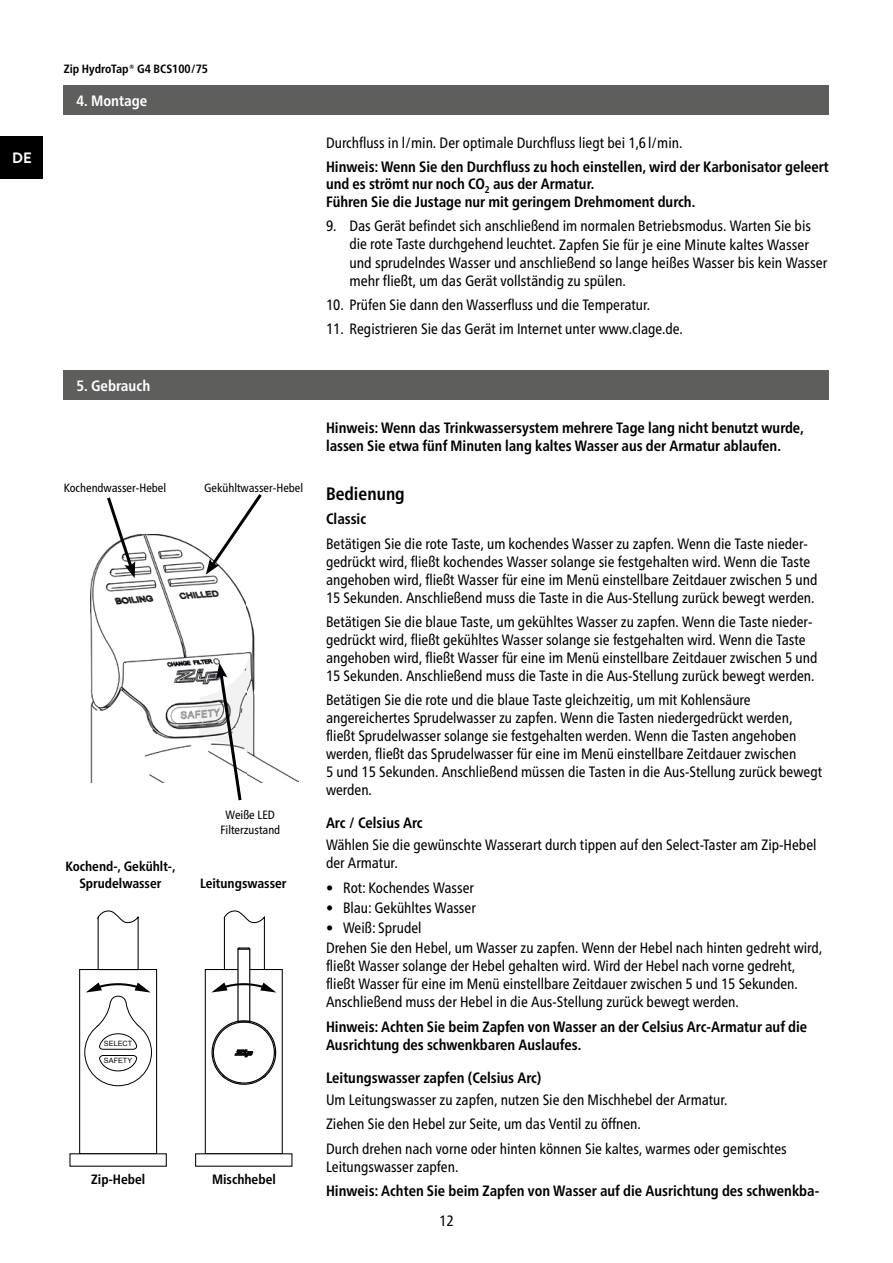
<style>
.page{position:relative;width:893px;height:1263px;background:#fff}
.page>*{position:absolute;margin:0;border:0;box-sizing:border-box;transform-origin:0 0}
.t1{font:700 condensed 18px "Frutiger Neue LTW1 G";color:#000}
.t2{font:condensed 15px/18px "Frutiger Neue LTW1 G";color:#000}
.t3{font:700 condensed 15px/18px "Frutiger Neue LTW1 G";color:#000}
.t4{font:700 condensed 15px "Frutiger Neue LTW1 G";color:#fff}
.t5{font:700 15px "Brandon Text";color:#fff}
.t6{font:700 condensed 13.5px/16.2px "Frutiger Neue LTW1 G";color:#000;text-align:center}
.t7{font:condensed 12px/14.4px "Frutiger Neue LTW1 G";color:#000;text-align:center}
.t8{font:700 condensed 12px "Frutiger Neue LTW1 G";color:#000}
.t9{font:7.2px "Arial";color:#000}
</style>
<div class="page">
<div style="left:0;top:136px;width:43px;height:43px;background:#000"></div>
<img style="left:90px;top:534px;width:208px;height:249px">
<div style="left:64px;top:370px;width:765px;height:30px;background:#5e5e5d"></div>
<svg style="left:105px;top:497px;width:30px;height:81px"></svg>
<svg style="left:206px;top:494px;width:59px;height:81px"></svg>
<svg style="left:216px;top:663px;width:27px;height:138px"></svg>
<div style="left:64px;top:85px;width:765px;height:30px;background:#5e5e5d"></div>
<svg style="left:157px;top:969px;width:136px;height:198px"></svg>
<div style="left:79px;top:969px;width:78px;height:185px;border:1px solid #000"></div>
<div style="left:70px;top:1154px;width:96px;height:12px;background:#fff"></div>
<div style="left:69px;top:1153px;width:98px;height:14px;border:1px solid #000"></div>
<svg style="left:86px;top:982px;width:65px;height:90px"></svg>
<div style="left:205px;top:969px;width:77px;height:185px;background:#fff"></div>
<div style="left:205px;top:969px;width:78px;height:185px;border:1px solid #000"></div>
<div style="left:196px;top:1154px;width:96px;height:12px;background:#fff"></div>
<div style="left:195px;top:1153px;width:97px;height:14px;border:1px solid #000"></div>
<svg style="left:211px;top:910px;width:66px;height:175px"></svg>
<svg style="left:97px;top:910px;width:43px;height:60px"></svg>
<p class="t5" style="left:12px;top:147px;width:21px">DE</p>
<p class="t8" style="left:64px;top:62px;width:146px">Zip HydroTap® G4 BCS100/75</p>
<p class="t4" style="left:77px;top:92px;width:72px">4. Montage</p>
<p class="t4" style="left:77px;top:377px;width:75px">5. Gebrauch</p>
<p class="t7" style="left:64px;top:480px;width:104px">Kochendwasser-Hebel</p>
<p class="t7" style="left:204px;top:480px;width:101px">Gekühltwasser-Hebel</p>
<p class="t6" style="left:65px;top:858px;width:112px">Kochend-, Gekühlt-,<br>Sprudelwasser</p>
<p class="t7" style="left:220px;top:808px;width:61px">Weiße LED<br>Filterzustand</p>
<p class="t6" style="left:200px;top:875px;width:88px">Leitungswasser</p>
<p class="t9" style="left:104px;top:1039px;width:30px">SELECT</p>
<p class="t9" style="left:104px;top:1056px;width:30px">SAFETY</p>
<p class="t6" style="left:91px;top:1171px;width:56px">Zip-Hebel</p>
<p class="t6" style="left:212px;top:1171px;width:65px">Mischhebel</p>
<p class="t2" style="left:326px;top:133px;width:358px">Durchfluss in l/min. Der optimale Durchfluss liegt bei 1,6 l/min.</p>
<p class="t3" style="left:326px;top:158px;width:504px">Hinweis: Wenn Sie den Durchfluss zu hoch einstellen, wird der Karbonisator geleert und es strömt nur noch CO<sub>2</sub> aus der Armatur.<br>Führen Sie die Justage nur mit geringem Drehmoment durch.</p>
<p class="t2" style="left:349px;top:217px;width:480px;text-indent:-23px">9. Das Gerät befindet sich anschließend im normalen Betriebsmodus. Warten Sie bis die rote Taste durchgehend leuchtet. Zapfen Sie für je eine Minute kaltes Wasser und sprudelndes Wasser und anschließend so lange heißes Wasser bis kein Wasser mehr fließt, um das Gerät vollständig zu spülen.</p>
<p class="t2" style="left:326px;top:296px;width:326px">10. Prüfen Sie dann den Wasserfluss und die Temperatur.</p>
<p class="t2" style="left:326px;top:320px;width:358px">11. Registrieren Sie das Gerät im Internet unter www.clage.de.</p>
<p class="t3" style="left:326px;top:418px;width:479px">Hinweis: Wenn das Trinkwassersystem mehrere Tage lang nicht benutzt wurde, lassen Sie etwa fünf Minuten lang kaltes Wasser aus der Armatur ablaufen.</p>
<p class="t1" style="left:326px;top:483px;width:80px">Bedienung</p>
<p class="t3" style="left:326px;top:510px;width:42px">Classic</p>
<p class="t2" style="left:326px;top:534px;width:493px">Betätigen Sie die rote Taste, um kochendes Wasser zu zapfen. Wenn die Taste nieder&shy;gedrückt wird, fließt kochendes Wasser solange sie festgehalten wird. Wenn die Taste angehoben wird, fließt Wasser für eine im Menü einstellbare Zeitdauer zwischen 5 und 15 Sekunden. Anschließend muss die Taste in die Aus-Stellung zurück bewegt werden.</p>
<p class="t2" style="left:326px;top:613px;width:493px">Betätigen Sie die blaue Taste, um gekühltes Wasser zu zapfen. Wenn die Taste nieder&shy;gedrückt wird, fließt gekühltes Wasser solange sie festgehalten wird. Wenn die Taste angehoben wird, fließt Wasser für eine im Menü einstellbare Zeitdauer zwischen 5 und 15 Sekunden. Anschließend muss die Taste in die Aus-Stellung zurück bewegt werden.</p>
<p class="t2" style="left:326px;top:691px;width:498px">Betätigen Sie die rote und die blaue Taste gleichzeitig, um mit Kohlensäure angereichertes Sprudelwasser zu zapfen. Wenn die Tasten niedergedrückt werden, fließt Sprudelwasser solange sie festgehalten werden. Wenn die Tasten angehoben werden, fließt das Sprudelwasser für eine im Menü einstellbare Zeitdauer zwischen<br>5 und 15 Sekunden. Anschließend müssen die Tasten in die Aus-Stellung zurück bewegt werden.</p>
<p class="t3" style="left:326px;top:814px;width:98px">Arc / Celsius Arc</p>
<p class="t2" style="left:326px;top:836px;width:492px">Wählen Sie die gewünschte Wasserart durch tippen auf den Select-Taster am Zip-Hebel der Armatur.</p>
<p class="t2" style="left:326px;top:878px;width:149px">• Rot: Kochendes Wasser</p>
<p class="t2" style="left:326px;top:899px;width:151px">• Blau: Gekühltes Wasser</p>
<p class="t2" style="left:326px;top:918px;width:498px;line-height:20.1px">• Weiß: Sprudel<br>Drehen Sie den Hebel, um Wasser zu zapfen. Wenn der Hebel nach hinten gedreht wird,</p>
<p class="t2" style="left:326px;top:957px;width:473px">fließt Wasser solange der Hebel gehalten wird. Wird der Hebel nach vorne gedreht, fließt Wasser für eine im Menü einstellbare Zeitdauer zwischen 5 und 15 Sekunden.<br>Anschließend muss der Hebel in die Aus-Stellung zurück bewegt werden.</p>
<p class="t3" style="left:326px;top:1017px;width:483px">Hinweis: Achten Sie beim Zapfen von Wasser an der Celsius Arc-Armatur auf die<br>Ausrichtung des schwenkbaren Auslaufes.</p>
<p class="t3" style="left:326px;top:1068px;width:217px">Leitungswasser zapfen (Celsius Arc)</p>
<p class="t2" style="left:326px;top:1087px;width:462px;line-height:24.3px">Um Leitungswasser zu zapfen, nutzen Sie den Mischhebel der Armatur.<br>Ziehen Sie den Hebel zur Seite, um das Ventil zu öffnen.<br>Durch drehen nach vorne oder hinten können Sie kaltes, warmes oder gemischtes</p>
<p class="t2" style="left:326px;top:1157px;width:134px">Leitungswasser zapfen.</p>
<p class="t3" style="left:326px;top:1181px;width:495px">Hinweis: Achten Sie beim Zapfen von Wasser auf die Ausrichtung des schwenkba-</p>
<p class="t2" style="left:439px;top:1212px;width:16px">12</p>
</div>
